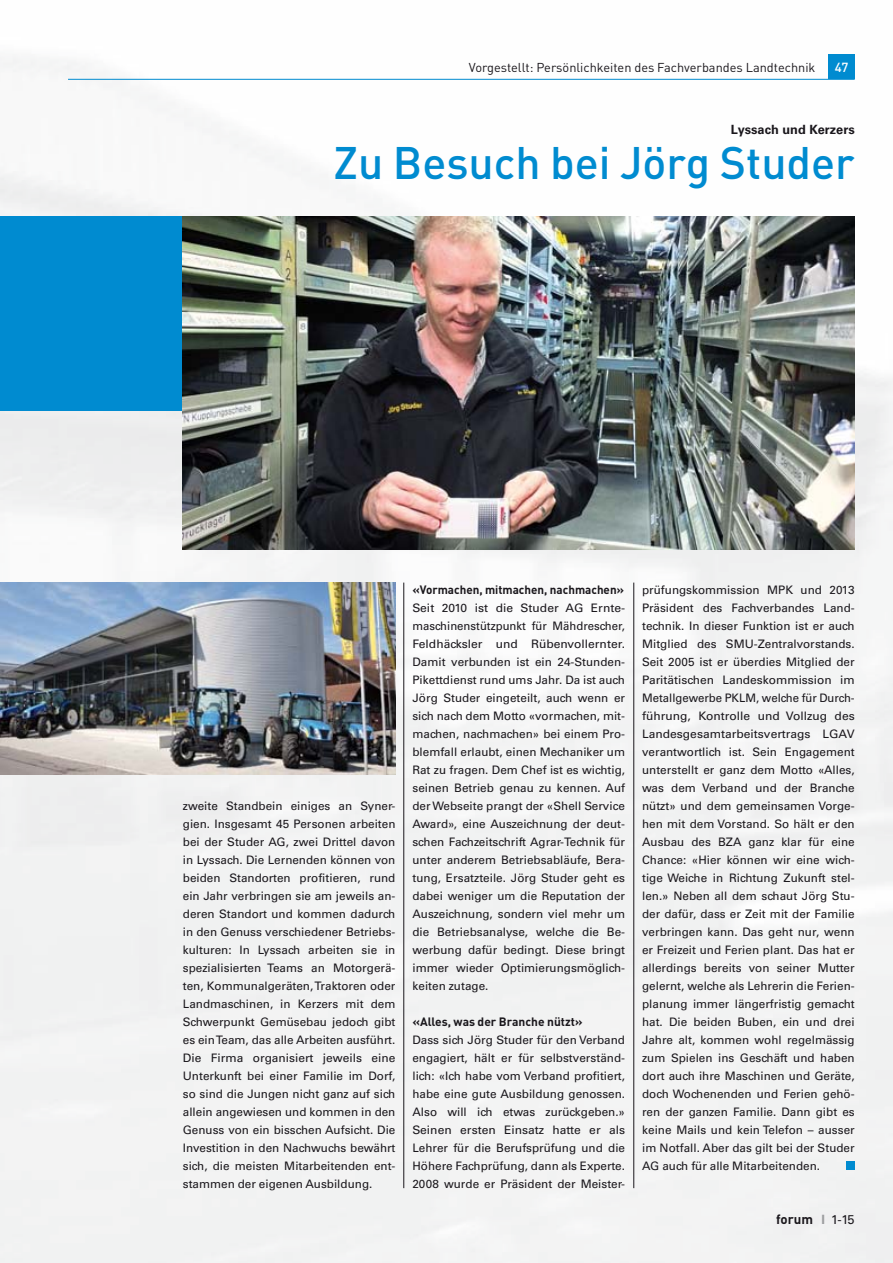
<style>
.page{position:relative;width:893px;height:1263px;background:#fff}
.page>*{position:absolute;margin:0;border:0;box-sizing:border-box;transform-origin:0 0}
.t1{font:500 45px "DIN";color:#008bd0}
.t2{font:700 13.35px "DIN";color:#1a171c}
.t3{font:500 13.05px "DIN";color:#fff}
.t4{font:12.75px "DIN";color:#1a171c}
.t5{font:700 12.75px "Univers";color:#1a171c}
.t6{font:700 12px "DIN";color:#1a171c}
.t7{font:11.7px/18px "Univers";color:#1a171c;text-align:justify}
.s1{font-family:"Univers";font-size:12.75px;color:#9c9d9f}
.s2{font-family:"Univers";font-weight:400;font-size:12.75px}
</style>
<div class="page">
<img style="left:0;top:57px;width:893px;height:1206px">
<img style="left:0;top:583px;width:395px;height:191px">
<div style="left:0;top:216px;width:183px;height:194px;background:#008bd0"></div>
<div style="left:828px;top:54px;width:27px;height:25px;background:#008bd0"></div>
<hr style="left:68px;top:79px;width:787px;height:1px;background:#008bd0">
<hr style="left:403px;top:583px;width:1px;height:605px;background:#1a171c">
<hr style="left:633px;top:583px;width:1px;height:605px;background:#1a171c">
<img style="left:183px;top:216px;width:672px;height:334px">
<div style="left:846px;top:1161px;width:9px;height:9px;background:#008bd0"></div>
<p class="t4" style="left:469px;top:63px;width:348px">Vorgestellt: Persönlichkeiten des Fachverbandes Landtechnik</p>
<p class="t3" style="left:835px;top:63px;width:15px">47</p>
<p class="t5" style="left:731px;top:125px;width:125px">Lyssach und Kerzers</p>
<h1 class="t1" style="left:334px;top:146px;width:523px">Zu Besuch bei Jörg Studer</h1>
<p class="t7" style="left:183px;top:798px;width:214px">zweite Standbein einiges an Syner&shy;gien. Insgesamt 45 Personen arbeiten bei der Studer AG, zwei Drittel davon in Lyssach. Die Lernenden können von beiden Standorten profitieren, rund ein Jahr verbringen sie am jeweils an&shy;deren Standort und kommen dadurch in den Genuss verschiedener Betriebs&shy;kulturen: In Lyssach arbeiten sie in spezialisierten Teams an Motorgerä&shy;ten, Kommunalgeräten, Traktoren oder Landmaschinen, in Kerzers mit dem Schwerpunkt Gemüsebau jedoch gibt es ein Team, das alle Arbeiten ausführt.<br>Die Firma organisiert jeweils eine Unterkunft bei einer Familie im Dorf, so sind die Jungen nicht ganz auf sich allein angewiesen und kommen in den Genuss von ein bisschen Aufsicht. Die Investition in den Nachwuchs bewährt sich, die meisten Mitarbeitenden ent&shy;stammen der eigenen Ausbildung.</p>
<p class="t6" style="left:412px;top:585px;width:213px">«Vormachen, mitmachen, nachmachen»</p>
<p class="t7" style="left:412px;top:600px;width:214px">Seit 2010 ist die Studer AG Ernte&shy;maschinenstützpunkt für Mähdrescher, Feldhäcksler und Rübenvollernter.<br>Damit verbunden ist ein 24-Stunden-Pikettdienst rund ums Jahr. Da ist auch Jörg Studer eingeteilt, auch wenn er sich nach dem Motto «vormachen, mit&shy;machen, nachmachen» bei einem Pro&shy;blemfall erlaubt, einen Mechaniker um Rat zu fragen. Dem Chef ist es wichtig, seinen Betrieb genau zu kennen. Auf der Webseite prangt der «Shell Service Award», eine Auszeichnung der deut&shy;schen Fachzeitschrift Agrar-Technik für unter anderem Betriebsabläufe, Bera&shy;tung, Ersatzteile. Jörg Studer geht es dabei weniger um die Reputation der Auszeichnung, sondern viel mehr um die Betriebsanalyse, welche die Be&shy;werbung dafür bedingt. Diese bringt immer wieder Optimierungsmöglich&shy;keiten zutage.</p>
<p class="t6" style="left:412px;top:1017px;width:172px">«Alles, was der Branche nützt»</p>
<p class="t7" style="left:412px;top:1032px;width:214px">Dass sich Jörg Studer für den Verband engagiert, hält er für selbstverständ&shy;lich: «Ich habe vom Verband profitiert, habe eine gute Ausbildung genossen.<br>Also will ich etwas zurückgeben.» Seinen ersten Einsatz hatte er als Lehrer für die Berufsprüfung und die Höhere Fachprüfung, dann als Experte.<br>2008 wurde er Präsident der Meister-</p>
<p class="t7" style="left:642px;top:582px;width:214px">prüfungskommission MPK und 2013<br>Präsident des Fachverbandes Land&shy;technik. In dieser Funktion ist er auch Mitglied des SMU-Zentralvorstands.<br>Seit 2005 ist er überdies Mitglied der Paritätischen Landeskommission im Metallgewerbe PKLM, welche für Durch&shy;führung, Kontrolle und Vollzug des Landesgesamtarbeitsvertrags LGAV verantwortlich ist. Sein Engagement unterstellt er ganz dem Motto «Alles, was dem Verband und der Branche nützt» und dem gemeinsamen Vorge&shy;hen mit dem Vorstand. So hält er den Ausbau des BZA ganz klar für eine Chance: «Hier können wir eine wich&shy;tige Weiche in Richtung Zukunft stel&shy;len.» Neben all dem schaut Jörg Stu&shy;der dafür, dass er Zeit mit der Familie verbringen kann. Das geht nur, wenn er Freizeit und Ferien plant. Das hat er allerdings bereits von seiner Mutter gelernt, welche als Lehrerin die Ferien&shy;planung immer längerfristig gemacht hat. Die beiden Buben, ein und drei Jahre alt, kommen wohl regelmässig zum Spielen ins Geschäft und haben dort auch ihre Maschinen und Geräte, doch Wochenenden und Ferien gehö&shy;ren der ganzen Familie. Dann gibt es keine Mails und kein Telefon – ausser im Notfall. Aber das gilt bei der Studer AG auch für alle Mitarbeitenden.</p>
<p class="t2" style="left:776px;top:1214px;width:80px">forum <span class="s1">I</span> <span class="s2">1-15</span></p>
</div>
